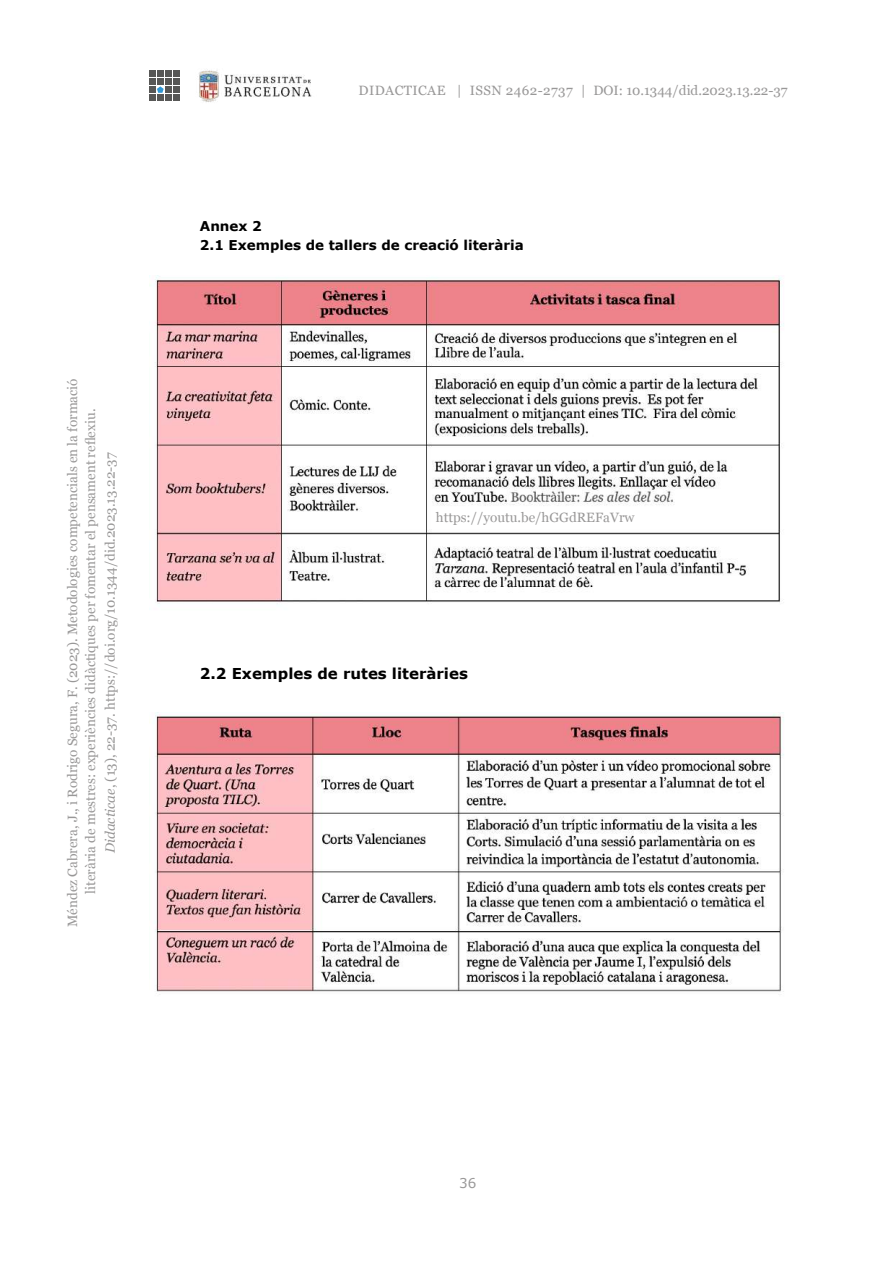
<style>
.page{position:relative;width:893px;height:1263px;background:#fff}
.page>*{position:absolute;margin:0;border:0;box-sizing:border-box;transform-origin:0 0}
.t1{font:700 15px "Verdana";color:#000}
.t2{font:13.5px/18px "Georgia";color:#999898;text-align:center}
.t3{font:13.5px "Georgia";letter-spacing:.03em;color:#999898}
.t4{font:700 13.5px/19.5px "Verdana";color:#000}
.t5{font:13.5px "Verdana";color:#999898}
.s1{font-style:italic}
</style>
<div class="page">
<img style="left:197px;top:69px;width:115px;height:33px">
<div style="left:165px;top:79px;width:7px;height:6px;background:#575756"></div>
<div style="left:165px;top:86px;width:7px;height:7px;background:#575756"></div>
<div style="left:174px;top:86px;width:6px;height:7px;background:#575756"></div>
<div style="left:149px;top:94px;width:6px;height:7px;background:#575756"></div>
<div style="left:157px;top:94px;width:7px;height:7px;background:#575756"></div>
<div style="left:165px;top:94px;width:7px;height:7px;background:#575756"></div>
<div style="left:174px;top:94px;width:6px;height:7px;background:#575756"></div>
<div style="left:165px;top:71px;width:7px;height:6px;background:#575756"></div>
<svg style="left:174px;top:71px;width:6px;height:14px"></svg>
<svg style="left:149px;top:71px;width:15px;height:22px"></svg>
<img style="left:155px;top:275px;width:629px;height:329px">
<img style="left:149px;top:713px;width:635px;height:282px">
<p class="t2" style="left:63px;top:927px;width:550px;rotate:-90deg">Méndez Cabrera, J., i Rodrigo Segura, F. (2023). Metodologies competencials en la formació literària de mestres: experiències didàctiques per fomentar el pensament reflexiu.</p>
<p class="t2" style="left:100px;top:853px;width:402px;rotate:-90deg"><span class="s1">Didacticae</span>, (13), 22-37. https://doi.org/10.1344/did.2023.13.22-37</p>
<p class="t3" style="left:358px;top:81px;width:431px">DIDACTICAE | ISSN 2462-2737 | DOI: 10.1344/did.2023.13.22-37</p>
<p class="t4" style="left:200px;top:216px;width:326px">Annex 2<br>2.1 Exemples de tallers de creació literària</p>
<p class="t2" style="left:436px;top:508px;width:200px">https://youtu.be/hGGdREFaVrw</p>
<p class="t1" style="left:200px;top:664px;width:270px">2.2 Exemples de rutes literàries</p>
<p class="t5" style="left:459px;top:1175px;width:19px">36</p>
</div>
